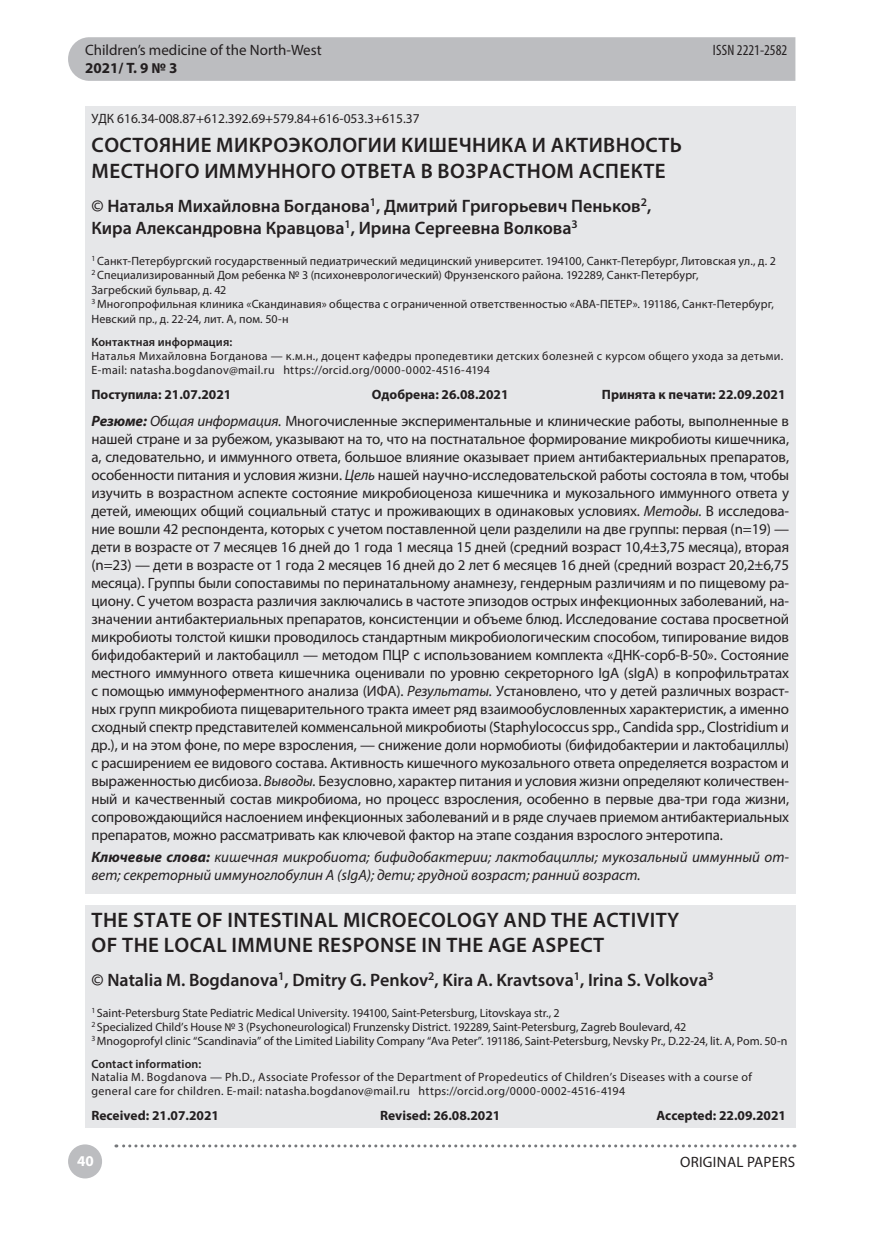
<style>
.page{position:relative;width:872px;height:1234px;background:#fff}
.page>*{position:absolute;margin:0;border:0;box-sizing:border-box;transform-origin:0 0}
.t1{font:600 21px/25.2px "Myriad Pro";letter-spacing:.02em;color:#231f20}
.t2{font:600 18px/21.6px "Myriad Pro";color:#231f20}
.t3{font:15px/18px "Myriad Pro";letter-spacing:-.01em;color:#231f20;text-align:justify}
.t4{font:italic 15px/18px "Myriad Pro";color:#231f20}
.t5{font:15px "Myriad Pro";letter-spacing:.02em;color:#231f20}
.t6{font:condensed 15px "Myriad Pro";color:#231f20}
.t7{font:700 15px "Myriad Pro";color:#231f20}
.t8{font:700 15px "Myriad Pro";color:#fff}
.t9{font:700 13.5px "Myriad Pro";color:#231f20}
.t10{font:13.5px "Myriad Pro";color:#231f20}
.t11{font:12px/14.4px "Myriad Pro";letter-spacing:.01em;color:#231f20}
.t12{font:600 12px "Myriad Pro";letter-spacing:.01em;color:#231f20}
.s1{font-weight:700;font-style:italic}
.s2{font-style:italic}
.s3{font-weight:700}
</style>
<div class="page">
<div style="left:68px;top:37px;width:727px;height:44px;background:#bcbdc0"></div>
<div style="left:68px;top:1144px;width:34px;height:34px;background:#bcbdc0;border-radius:50%"></div>
<svg style="left:116px;top:1144px;width:672px;height:3px"></svg>
<div style="left:85px;top:106px;width:710px;height:787px;background:#e6e7e9"></div>
<div style="left:85px;top:905px;width:710px;height:222px;background:#e6e7e9"></div>
<p class="t3" style="left:85px;top:42px;width:238px">Children’s medicine of the North-West</p>
<p class="t7" style="left:85px;top:62px;width:94px">2021/ Т. 9 № 3</p>
<p class="t6" style="left:713px;top:45px;width:76px">ISSN 2221-2582</p>
<p class="t10" style="left:91px;top:113px;width:330px">УДК 616.34-008.87+612.392.69+579.84+616-053.3+615.37</p>
<h1 class="t1" style="left:92px;top:134px;width:592px">СОСТОЯНИЕ МИКРОЭКОЛОГИИ КИШЕЧНИКА И АКТИВНОСТЬ<br>МЕСТНОГО ИММУННОГО ОТВЕТА В ВОЗРАСТНОМ АСПЕКТЕ</h1>
<p class="t2" style="left:91px;top:196px;width:561px">© Наталья Михайловна Богданова<sup>1</sup>, Дмитрий Григорьевич Пеньков<sup>2</sup>,<br>Кира Александровна Кравцова<sup>1</sup>, Ирина Сергеевна Волкова<sup>3</sup></p>
<p class="t11" style="left:91px;top:255px;width:686px"><sup>1</sup> Санкт-Петербургский государственный педиатрический медицинский университет. 194100, Санкт-Петербург, Литовская ул., д. 2<br><sup>2</sup> Специализированный Дом ребенка № 3 (психоневрологический) Фрунзенского района. 192289, Санкт-Петербург,<br>Загребский бульвар, д. 42<br><sup>3</sup> Многопрофильная клиника «Скандинавия» общества с ограниченной ответственностью «АВА-ПЕТЕР». 191186, Санкт-Петербург, Невский пр., д. 22-24, лит. А, пом. 50-н</p>
<p class="t12" style="left:91px;top:337px;width:142px">Контактная информация:</p>
<p class="t11" style="left:91px;top:349px;width:693px">Наталья Михайловна Богданова — к.м.н., доцент кафедры пропедевтики детских болезней с курсом общего ухода за детьми.<br>E-mail: natasha.bogdanov@mail.ru https://orcid.org/0000-0002-4516-4194</p>
<p class="t9" style="left:91px;top:389px;width:141px">Поступила: 21.07.2021</p>
<p class="t9" style="left:372px;top:389px;width:138px">Одобрена: 26.08.2021</p>
<p class="t9" style="left:602px;top:389px;width:185px">Принята к печати: 22.09.2021</p>
<p class="t3" style="left:91px;top:412px;width:699px"><span class="s1">Резюме:</span> <span class="s2">Общая информация.</span> Многочисленные экспериментальные и клинические работы, выполненные в нашей стране и за рубежом, указывают на то, что на постнатальное формирование микробиоты кишечника, а, следовательно, и иммунного ответа, большое влияние оказывает прием антибактериальных препаратов, особенности питания и условия жизни. <span class="s2">Цель</span> нашей научно-исследовательской работы состояла в том, чтобы изучить в возрастном аспекте состояние микробиоценоза кишечника и мукозального иммунного ответа у детей, имеющих общий социальный статус и проживающих в одинаковых условиях. <span class="s2">Методы.</span> В исследова&shy;ние вошли 42 респондента, которых с учетом поставленной цели разделили на две группы: первая (n=19) — дети в возрасте от 7 месяцев 16 дней до 1 года 1 месяца 15 дней (средний возраст 10,4±3,75 месяца), вторая (n=23) — дети в возрасте от 1 года 2 месяцев 16 дней до 2 лет 6 месяцев 16 дней (средний возраст 20,2±6,75 месяца). Группы были сопоставимы по перинатальному анамнезу, гендерным различиям и по пищевому ра&shy;циону. С учетом возраста различия заключались в частоте эпизодов острых инфекционных заболеваний, на&shy;значении антибактериальных препаратов, консистенции и объеме блюд. Исследование состава просветной микробиоты толстой кишки проводилось стандартным микробиологическим способом, типирование видов бифидобактерий и лактобацилл — методом ПЦР с использованием комплекта «ДНК-сорб-В-50». Состояние местного иммунного ответа кишечника оценивали по уровню секреторного IgA (sIgA) в копрофильтратах с помощью иммуноферментного анализа (ИФА). <span class="s2">Результаты.</span> Установлено, что у детей различных возраст&shy;ных групп микробиота пищеварительного тракта имеет ряд взаимообусловленных характеристик, а именно сходный спектр представителей комменсальной микробиоты (Staphylococcus spp., Candida spp., Clostridium и др.), и на этом фоне, по мере взросления, — снижение доли нормобиоты (бифидобактерии и лактобациллы) с расширением ее видового состава. Активность кишечного мукозального ответа определяется возрастом и выраженностью дисбиоза. <span class="s2">Выводы.</span> Безусловно, характер питания и условия жизни определяют количествен&shy;ный и качественный состав микробиома, но процесс взросления, особенно в первые два-три года жизни, сопровождающийся наслоением инфекционных заболеваний и в ряде случаев приемом антибактериальных препаратов, можно рассматривать как ключевой фактор на этапе создания взрослого энтеротипа.</p>
<p class="t4" style="left:91px;top:849px;width:699px"><span class="s3">Ключевые слова:</span> кишечная микробиота; бифидобактерии; лактобациллы; мукозальный иммунный от&shy;вет; секреторный иммуноглобулин А (sIgA); дети; грудной возраст; ранний возраст.</p>
<h1 class="t1" style="left:92px;top:909px;width:589px;line-height:24.8px">THE STATE OF INTESTINAL MICROECOLOGY AND THE ACTIVITY<br>OF THE LOCAL IMMUNE RESPONSE IN THE AGE ASPECT</h1>
<p class="t2" style="left:91px;top:970px;width:624px">© Natalia M. Bogdanova<sup>1</sup>, Dmitry G. Penkov<sup>2</sup>, Kira A. Kravtsova<sup>1</sup>, Irina S. Volkova<sup>3</sup></p>
<p class="t11" style="left:91px;top:1006px;width:697px;line-height:14px"><sup>1</sup> Saint-Petersburg State Pediatric Medical University. 194100, Saint-Рetersburg, Litovskaya str., 2<br><sup>2</sup> Specialized Child’s House № 3 (Psychoneurological) Frunzensky District. 192289, Saint-Рetersburg, Zagreb Boulevard, 42<br><sup>3</sup> Mnogoprofyl clinic “Scandinavia” of the Limited Liability Company “Ava Peter”. 191186, Saint-Рetersburg, Nevsky Pr., D.22-24, lit. A, Pom. 50-n</p>
<p class="t12" style="left:91px;top:1058px;width:111px">Contact information:</p>
<p class="t11" style="left:91px;top:1071px;width:662px;line-height:14px">Natalia M. Bogdanova — Ph.D., Associate Professor of the Department of Propedeutics of Children’s Diseases with a course of general care for children. E-mail: natasha.bogdanov@mail.ru https://orcid.org/0000-0002-4516-4194</p>
<p class="t9" style="left:91px;top:1110px;width:129px">Received: 21.07.2021</p>
<p class="t9" style="left:380px;top:1110px;width:122px">Revised: 26.08.2021</p>
<p class="t9" style="left:656px;top:1110px;width:131px">Accepted: 22.09.2021</p>
<p class="t8" style="left:77px;top:1154px;width:18px">40</p>
<p class="t5" style="left:680px;top:1155px;width:117px">ORIGINAL PAPERS</p>
</div>
